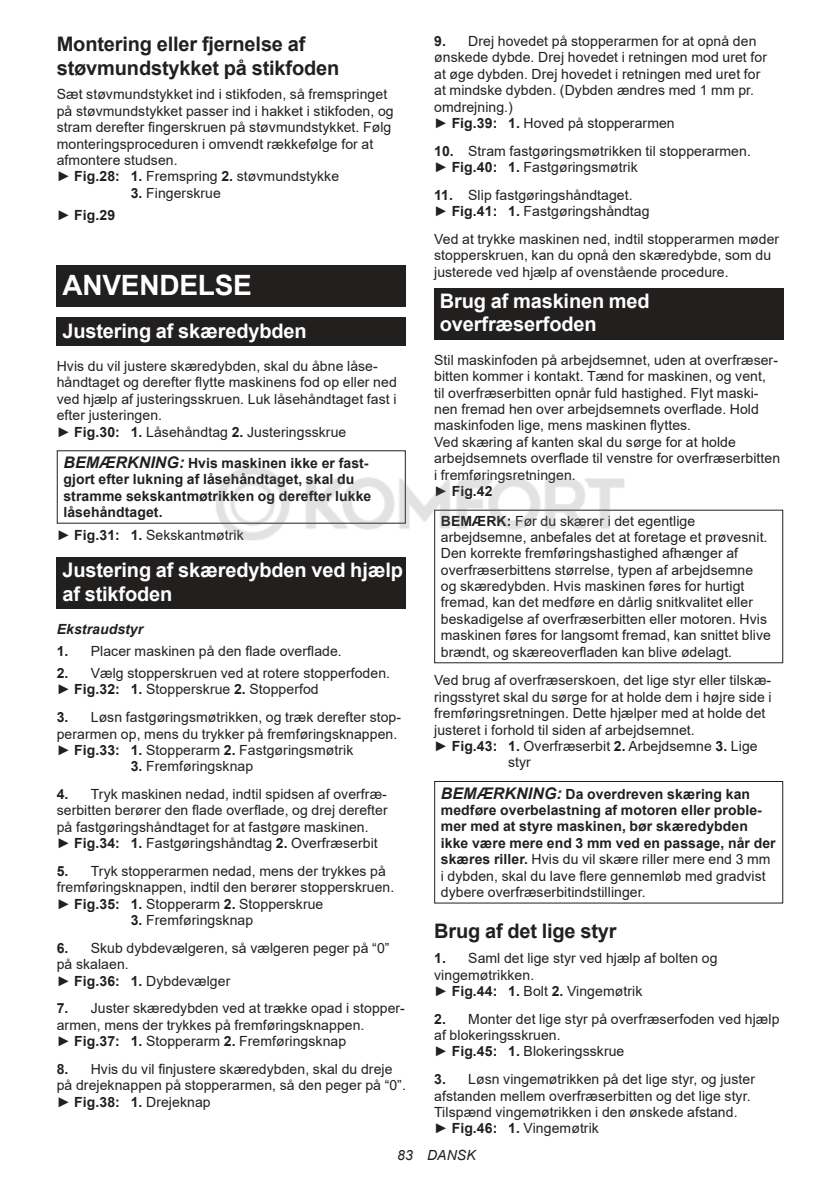
<style>
.page{position:relative;width:840px;height:1191px;background:#fff}
.page>*{position:absolute;margin:0;border:0;box-sizing:border-box;transform-origin:0 0}
.t1{font:700 28px "Arial";letter-spacing:-.01em;color:#fff}
.t2{font:700 20px/23.4px "Arial";letter-spacing:-.01em;color:#fff}
.t3{font:700 20px/23.4px "Arial";letter-spacing:-.01em;color:#221f1f}
.t4{font:14px/16.4px "Arial";letter-spacing:.005em;color:#221f1f}
.t5{font:700 14px/16.4px "Arial";letter-spacing:.005em;color:#221f1f}
.t6{font:italic 700 14px "Arial";letter-spacing:.005em;color:#221f1f}
.t7{font:italic 14px "Arial";letter-spacing:.005em;color:#221f1f}
.s1{font-weight:700}
.s2{font-weight:400}
.s3{font-style:italic;font-size:16px}
</style>
<div class="page">
<div style="left:57px;top:265px;width:348px;height:41px;background:#221f1f"></div>
<div style="left:57px;top:318px;width:348px;height:28px;background:#221f1f"></div>
<div style="left:57px;top:557px;width:348px;height:52px;background:#221f1f"></div>
<div style="left:434px;top:288px;width:348px;height:52px;background:#221f1f"></div>
<div style="left:434px;top:781px;width:348px;height:122px;border:1px solid #221f1f"></div>
<img style="left:210px;top:457px;width:419px;height:92px">
<h2 class="t3" style="left:57px;top:34px;width:284px">Montering eller fjernelse af støvmundstykket på stikfoden</h2>
<p class="t4" style="left:57px;top:86px;width:338px">Sæt støvmundstykket ind i stikfoden, så fremspringet på støvmundstykket passer ind i hakket i stikfoden, og stram derefter fingerskruen på støvmundstykket. Følg monteringsproceduren i omvendt rækkefølge for at afmontere studsen.<br>► <span class="s1">Fig.28: 1.</span> Fremspring <span class="s1">2.</span> støvmundstykke</p>
<p class="t4" style="left:131px;top:186px;width:92px"><span class="s1">3.</span> Fingerskrue</p>
<p class="t5" style="left:57px;top:208px;width:60px"><span class="s2">►</span> Fig.29</p>
<h1 class="t1" style="left:62px;top:274px;width:191px">ANVENDELSE</h1>
<h2 class="t2" style="left:62px;top:320px;width:246px">Justering af skæredybden</h2>
<p class="t4" style="left:57px;top:358px;width:341px">Hvis du vil justere skæredybden, skal du åbne låse&shy;håndtaget og derefter flytte maskinens fod op eller ned ved hjælp af justeringsskruen. Luk låsehåndtaget fast i efter justeringen.<br>► <span class="s1">Fig.30: 1.</span> Låsehåndtag <span class="s1">2.</span> Justeringsskrue</p>
<p class="t5" style="left:63px;top:456px;width:309px"><span class="s3">BEMÆRKNING:</span> Hvis maskinen ikke er fast&shy;gjort efter lukning af låsehåndtaget, skal du stramme sekskantmøtrikken og derefter lukke låsehåndtaget.</p>
<p class="t4" style="left:57px;top:527px;width:188px">► <span class="s1">Fig.31: 1.</span> Sekskantmøtrik</p>
<h2 class="t2" style="left:62px;top:560px;width:342px">Justering af skæredybden ved hjælp af stikfoden</h2>
<p class="t6" style="left:57px;top:623px;width:88px">Ekstraudstyr</p>
<p class="t4" style="left:57px;top:643px;width:286px"><span class="s1">1.</span> Placer maskinen på den flade overflade.</p>
<p class="t4" style="left:57px;top:665px;width:335px"><span class="s1">2.</span> Vælg stopperskruen ved at rotere stopperfoden. ► <span class="s1">Fig.32: 1.</span> Stopperskrue <span class="s1">2.</span> Stopperfod</p>
<p class="t4" style="left:57px;top:709px;width:346px"><span class="s1">3.</span> Løsn fastgøringsmøtrikken, og træk derefter stop&shy;perarmen op, mens du trykker på fremføringsknappen. ► <span class="s1">Fig.33: 1.</span> Stopperarm <span class="s1">2.</span> Fastgøringsmøtrik</p>
<p class="t4" style="left:131px;top:759px;width:124px"><span class="s1">3.</span> Fremføringsknap</p>
<p class="t4" style="left:57px;top:786px;width:332px"><span class="s1">4.</span> Tryk maskinen nedad, indtil spidsen af overfræ&shy;serbitten berører den flade overflade, og drej derefter på fastgøringshåndtaget for at fastgøre maskinen.<br>► <span class="s1">Fig.34: 1.</span> Fastgøringshåndtag <span class="s1">2.</span> Overfræserbit</p>
<p class="t4" style="left:57px;top:862px;width:339px"><span class="s1">5.</span> Tryk stopperarmen nedad, mens der trykkes på fremføringsknappen, indtil den berører stopperskruen. ► <span class="s1">Fig.35: 1.</span> Stopperarm <span class="s1">2.</span> Stopperskrue</p>
<p class="t4" style="left:131px;top:913px;width:124px"><span class="s1">3.</span> Fremføringsknap</p>
<p class="t4" style="left:57px;top:939px;width:334px"><span class="s1">6.</span> Skub dybdevælgeren, så vælgeren peger på “0” på skalaen.<br>► <span class="s1">Fig.36: 1.</span> Dybdevælger</p>
<p class="t4" style="left:57px;top:1000px;width:349px"><span class="s1">7.</span> Juster skæredybden ved at trække opad i stopper&shy;armen, mens der trykkes på fremføringsknappen.<br>► <span class="s1">Fig.37: 1.</span> Stopperarm <span class="s1">2.</span> Fremføringsknap</p>
<p class="t4" style="left:57px;top:1060px;width:350px"><span class="s1">8.</span> Hvis du vil finjustere skæredybden, skal du dreje på drejeknappen på stopperarmen, så den peger på “0”. ► <span class="s1">Fig.38: 1.</span> Drejeknap</p>
<p class="t4" style="left:434px;top:33px;width:334px"><span class="s1">9.</span> Drej hovedet på stopperarmen for at opnå den ønskede dybde. Drej hovedet i retningen mod uret for at øge dybden. Drej hovedet i retningen med uret for at mindske dybden. (Dybden ændres med 1 mm pr. omdrejning.)<br>► <span class="s1">Fig.39: 1.</span> Hoved på stopperarmen</p>
<p class="t4" style="left:434px;top:144px;width:318px"><span class="s1">10.</span> Stram fastgøringsmøtrikken til stopperarmen. ► <span class="s1">Fig.40: 1.</span> Fastgøringsmøtrik</p>
<p class="t4" style="left:434px;top:187px;width:217px"><span class="s1">11.</span> Slip fastgøringshåndtaget. ► <span class="s1">Fig.41: 1.</span> Fastgøringshåndtag</p>
<p class="t4" style="left:434px;top:232px;width:346px">Ved at trykke maskinen ned, indtil stopperarmen møder stopperskruen, kan du opnå den skæredybde, som du justerede ved hjælp af ovenstående procedure.</p>
<h2 class="t2" style="left:439px;top:291px;width:211px">Brug af maskinen med overfræserfoden</h2>
<p class="t4" style="left:434px;top:352px;width:347px">Stil maskinfoden på arbejdsemnet, uden at overfræser&shy;bitten kommer i kontakt. Tænd for maskinen, og vent,<br>til overfræserbitten opnår fuld hastighed. Flyt maski&shy;nen fremad hen over arbejdsemnets overflade. Hold maskinfoden lige, mens maskinen flyttes.<br>Ved skæring af kanten skal du sørge for at holde arbejdsemnets overflade til venstre for overfræserbitten i fremføringsretningen.<br>► <span class="s1">Fig.42</span></p>
<p class="t4" style="left:440px;top:512px;width:331px"><span class="s1">BEMÆRK:</span> Før du skærer i det egentlige arbejdsemne, anbefales det at foretage et prøvesnit.<br>Den korrekte fremføringshastighed afhænger af overfræserbittens størrelse, typen af arbejdsemne og skæredybden. Hvis maskinen føres for hurtigt fremad, kan det medføre en dårlig snitkvalitet eller beskadigelse af overfræserbitten eller motoren. Hvis maskinen føres for langsomt fremad, kan snittet blive brændt, og skæreoverfladen kan blive ødelagt.</p>
<p class="t4" style="left:434px;top:672px;width:338px">Ved brug af overfræserskoen, det lige styr eller tilskæ-</p>
<p class="t4" style="left:434px;top:688px;width:339px">ringsstyret skal du sørge for at holde dem i højre side i</p>
<p class="t4" style="left:434px;top:705px;width:332px">fremføringsretningen. Dette hjælper med at holde det</p>
<p class="t4" style="left:434px;top:721px;width:262px">justeret i forhold til siden af arbejdsemnet.</p>
<p class="t4" style="left:434px;top:737px;width:325px">► <span class="s1">Fig.43: 1.</span> Overfræserbit <span class="s1">2.</span> Arbejdsemne <span class="s1">3.</span> Lige</p>
<p class="t4" style="left:508px;top:755px;width:24px">styr</p>
<p class="t5" style="left:440px;top:786px;width:336px"><span class="s3">BEMÆRKNING:</span> Da overdreven skæring kan medføre overbelastning af motoren eller proble&shy;mer med at styre maskinen, bør skæredybden ikke være mere end 3 mm ved en passage, når der skæres riller. <span class="s2">Hvis du vil skære riller mere end 3 mm i dybden, skal du lave flere gennemløb med gradvist dybere overfræserbitindstillinger.</span></p>
<h2 class="t3" style="left:434px;top:921px;width:184px">Brug af det lige styr</h2>
<p class="t4" style="left:434px;top:950px;width:285px"><span class="s1">1.</span> Saml det lige styr ved hjælp af bolten og vingemøtrikken.<br>► <span class="s1">Fig.44: 1.</span> Bolt <span class="s1">2.</span> Vingemøtrik</p>
<p class="t4" style="left:434px;top:1010px;width:346px"><span class="s1">2.</span> Monter det lige styr på overfræserfoden ved hjælp af blokeringsskruen.<br>► <span class="s1">Fig.45: 1.</span> Blokeringsskrue</p>
<p class="t4" style="left:434px;top:1071px;width:322px"><span class="s1">3.</span> Løsn vingemøtrikken på det lige styr, og juster afstanden mellem overfræserbitten og det lige styr.<br>Tilspænd vingemøtrikken i den ønskede afstand.<br>► <span class="s1">Fig.46: 1.</span> Vingemøtrik</p>
<p class="t7" style="left:397px;top:1147px;width:80px">83 DANSK</p>
</div>
